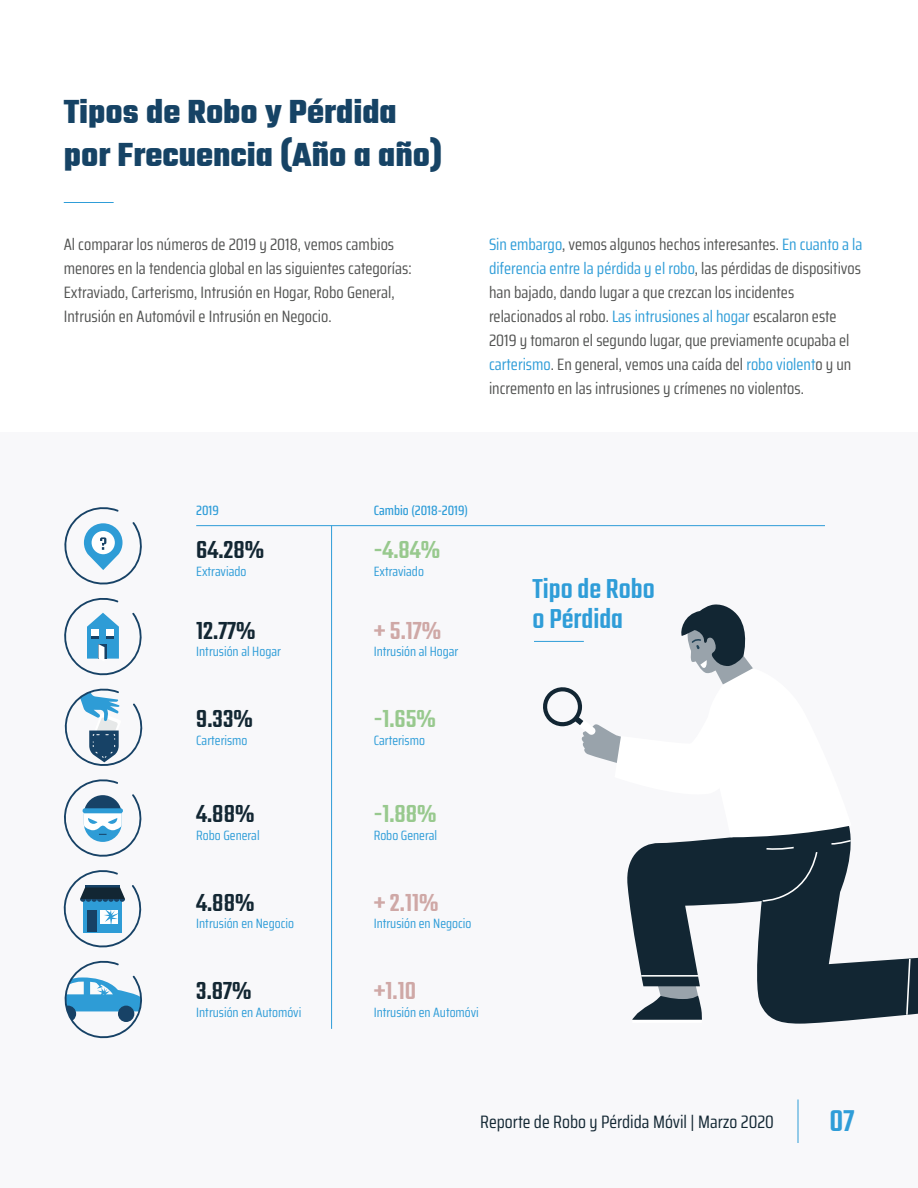
<style>
.page{position:relative;width:918px;height:1188px;background:#fff}
.page>*{position:absolute;margin:0;border:0;box-sizing:border-box;transform-origin:0 0}
.Titulos{font:700 36px/43.2px "Teko";color:#164365}
.t1{font:500 33px "Teko";color:#2f9dd8}
.Titulos-2{font:500 30px/30px "Teko";color:#2f9dd8}
.Cuerpo_de_texto{font:500 27px "Teko";color:#132733}
.Cuerpo_de_texto-2{font:500 27px "Teko";color:#98c98e}
.Cuerpo_de_texto-3{font:500 27px "Teko";color:#cfa8a6}
.t2{font:18px "Saira Condensed";color:#132733}
.Cuerpo_de_texto-4{font:16.5px/24px "Saira Condensed";color:#525352}
.Cuerpo_de_texto-5{font:13.5px "Saira Condensed";color:#2f9dd8}
.highlight{font:500 13.5px "Saira Condensed";color:#2f9dd8}
.s1{color:#2f9dd8}
</style>
<div class="page">
<div style="left:0;top:433px;width:918px;height:755px;background:#f8f8fa"></div>
<hr style="left:798px;top:1100px;width:1px;height:43px;background:#2f9dd8">
<hr style="left:64px;top:202px;width:50px;height:1px;background:#2f9dd8">
<hr style="left:534px;top:641px;width:50px;height:1px;background:#2f9dd8">
<hr style="left:331px;top:525px;width:1px;height:504px;background:#2f9dd8">
<hr style="left:196px;top:525px;width:629px;height:1px;background:#2f9dd8">
<svg style="left:64px;top:507px;width:78px;height:78px"></svg>
<svg style="left:64px;top:688px;width:79px;height:78px"></svg>
<svg style="left:64px;top:598px;width:78px;height:78px"></svg>
<svg style="left:64px;top:779px;width:78px;height:78px"></svg>
<svg style="left:64px;top:960px;width:78px;height:79px"></svg>
<svg style="left:63px;top:870px;width:79px;height:78px"></svg>
<svg style="left:541px;top:604px;width:377px;height:420px"></svg>
<p class="Titulos" style="left:64px;top:93px;width:380px">Tipos de Robo y Pérdida por Frecuencia (Año a año)</p>
<p class="Cuerpo_de_texto-4" style="left:64px;top:232px;width:349px">Al comparar los números de 2019 y 2018, vemos cambios menores en la tendencia global en las siguientes categorías:<br>Extraviado, Carterismo, Intrusión en Hogar, Robo General, Intrusión en Automóvil e Intrusión en Negocio.</p>
<p class="Cuerpo_de_texto-4" style="left:489px;top:232px;width:375px"><span class="s1">Sin embargo</span>, vemos algunos hechos interesantes. <span class="s1">En cuanto a la diferencia entre la pérdida y el robo</span>, las pérdidas de dispositivos han bajado, dando lugar a que crezcan los incidentes relacionados al robo. <span class="s1">Las intrusiones al hogar</span> escalaron este 2019 y tomaron el segundo lugar, que previamente ocupaba el <span class="s1">carterismo</span>. En general, vemos una caída del <span class="s1">robo violent</span>o y un incremento en las intrusiones y crímenes no violentos.</p>
<p class="highlight" style="left:196px;top:500px;width:24px">2019</p>
<p class="highlight" style="left:374px;top:500px;width:96px">Cambio (2018-2019)</p>
<p class="Cuerpo_de_texto" style="left:196px;top:534px;width:69px">64.28%</p>
<p class="Cuerpo_de_texto-2" style="left:374px;top:534px;width:68px">-4.84%</p>
<p class="Cuerpo_de_texto-5" style="left:196px;top:561px;width:52px">Extraviado</p>
<p class="Cuerpo_de_texto-5" style="left:374px;top:561px;width:52px">Extraviado</p>
<p class="Cuerpo_de_texto" style="left:196px;top:615px;width:61px">12.77%</p>
<p class="Cuerpo_de_texto-3" style="left:374px;top:615px;width:69px">+ 5.17%</p>
<p class="Cuerpo_de_texto-5" style="left:196px;top:642px;width:86px">Intrusión al Hogar</p>
<p class="Cuerpo_de_texto-5" style="left:374px;top:642px;width:86px">Intrusión al Hogar</p>
<p class="Cuerpo_de_texto" style="left:196px;top:703px;width:58px">9.33%</p>
<p class="Cuerpo_de_texto-2" style="left:374px;top:703px;width:64px">-1.65%</p>
<p class="Cuerpo_de_texto-5" style="left:196px;top:730px;width:53px">Carterismo</p>
<p class="Cuerpo_de_texto-5" style="left:374px;top:730px;width:53px">Carterismo</p>
<p class="Cuerpo_de_texto" style="left:196px;top:798px;width:60px">4.88%</p>
<p class="Cuerpo_de_texto-2" style="left:374px;top:798px;width:64px">-1.88%</p>
<p class="Cuerpo_de_texto-5" style="left:196px;top:825px;width:65px">Robo General</p>
<p class="Cuerpo_de_texto-5" style="left:374px;top:825px;width:65px">Robo General</p>
<p class="Cuerpo_de_texto" style="left:196px;top:887px;width:60px">4.88%</p>
<p class="Cuerpo_de_texto-3" style="left:374px;top:887px;width:66px">+ 2.11%</p>
<p class="Cuerpo_de_texto-5" style="left:196px;top:914px;width:99px">Intrusión en Negocio</p>
<p class="Cuerpo_de_texto-5" style="left:374px;top:914px;width:99px">Intrusión en Negocio</p>
<p class="Cuerpo_de_texto" style="left:196px;top:975px;width:57px">3.87%</p>
<p class="Cuerpo_de_texto-3" style="left:374px;top:975px;width:44px">+1.10</p>
<p class="Cuerpo_de_texto-5" style="left:196px;top:1002px;width:107px">Intrusión en Automóvi</p>
<p class="Cuerpo_de_texto-5" style="left:374px;top:1002px;width:107px">Intrusión en Automóvi</p>
<p class="Titulos-2" style="left:532px;top:576px;width:124px">Tipo de Robo o Pérdida</p>
<p class="t2" style="left:480px;top:1109px;width:295px">Reporte de Robo y Pérdida Móvil | Marzo 2020</p>
<p class="t1" style="left:829px;top:1102px;width:26px">07</p>
</div>
